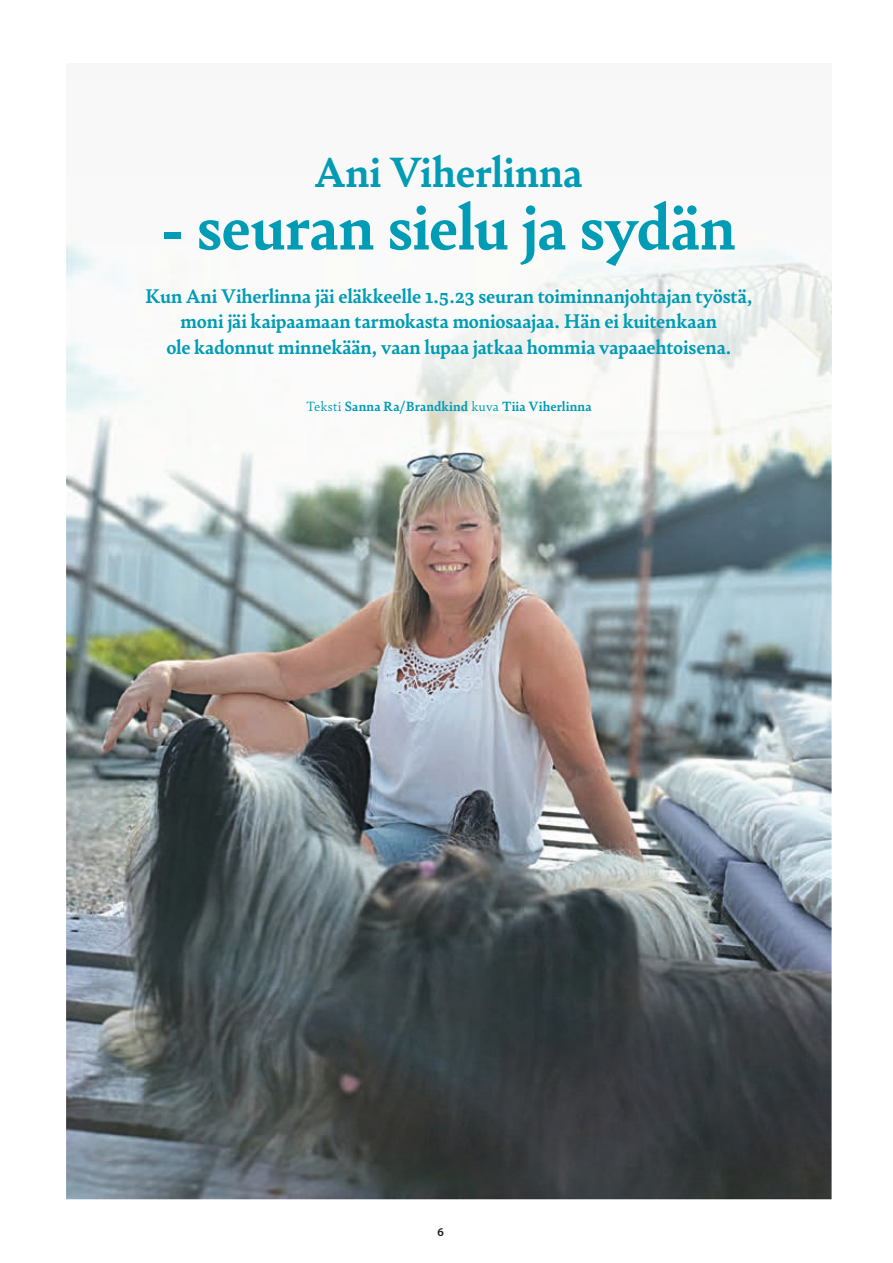
<style>
.page{position:relative;width:893px;height:1263px;background:#fff}
.page>*{position:absolute;margin:0;border:0;box-sizing:border-box;transform-origin:0 0}
.t1{font:700 67.5px "Bely";letter-spacing:-.005em;color:#009cb5}
.t2{font:700 45px "Bely";color:#009cb5}
.t3{font:700 21px/25.5px "Bely";color:#009cb5;text-align:center}
.t4{font:700 14.25px "Bely";letter-spacing:.015em;color:#009cb5}
.t5{font:600 12px "Myriad Pro";color:#1d1d1b}
.s1{font-weight:400}
</style>
<div class="page">
<img style="left:66px;top:384px;width:766px;height:815px">
<img style="left:66px;top:243px;width:766px;height:141px">
<h2 class="t2" style="left:315px;top:140px;width:269px">Ani Viherlinna</h2>
<h1 class="t1" style="left:162px;top:179px;width:576px">- seuran sielu ja sydän</h1>
<p class="t3" style="left:145px;top:282px;width:609px">Kun Ani Viherlinna jäi eläkkeelle 1.5.23 seuran toiminnanjohtajan työstä, moni jäi kaipaamaan tarmokasta moniosaajaa. Hän ei kuitenkaan<br>ole kadonnut minnekään, vaan lupaa jatkaa hommia vapaaehtoisena.</p>
<p class="t4" style="left:306px;top:396px;width:287px"><span class="s1">Teksti</span> Sanna Ra/Brandkind <span class="s1">kuva</span> Tiia Viherlinna</p>
<p class="t5" style="left:437px;top:1224px;width:8px">6</p>
</div>
